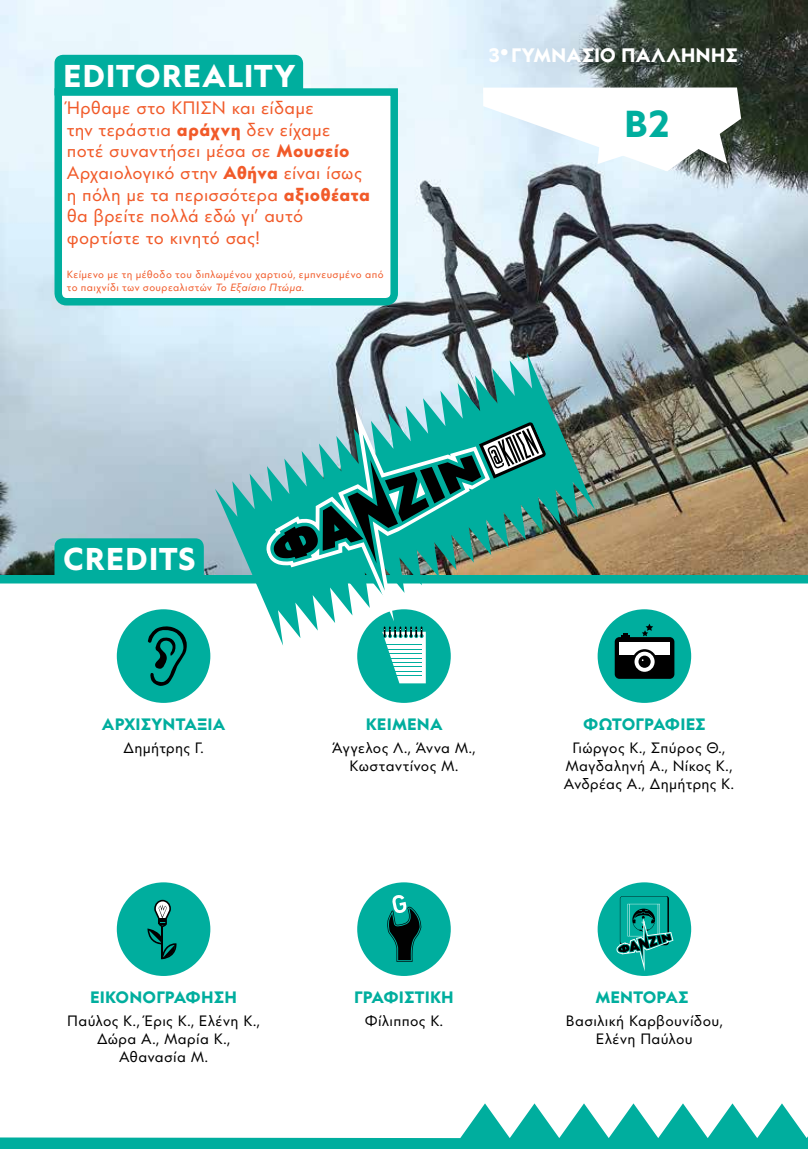
<style>
.page{position:relative;width:808px;height:1149px;background:#fff}
.page>*{position:absolute;margin:0;border:0;box-sizing:border-box;transform-origin:0 0}
.t1{font:700 37.5px "SNFCC Panoptik";color:#00ae9e}
.t2{font:700 31.5px "SNFCC Panoptik";letter-spacing:.025em;color:#fff}
.t3{font:700 19.5px "SNFCC Panoptik";color:#fff}
.t4{font:18px/21.6px "SNFCC Panoptik";letter-spacing:.015em;color:#f15a29}
.t5{font:700 16.5px "SNFCC Panoptik";letter-spacing:.01em;color:#00ae9e}
.t6{font:700 16.5px "SNFCC Panoptik";letter-spacing:-.01em;color:#00ae9e}
.t7{font:15px/18px "SNFCC Panoptik";letter-spacing:.025em;color:#000;text-align:center}
.t8{font:10.5px/12.6px "SNFCC Panoptik";letter-spacing:.04em;color:#f15a29}
.s1{font-weight:700}
.s2{font-style:italic}
</style>
<div class="page">
<svg style="left:0;top:1103px;width:808px;height:45px"></svg>
<img style="left:0;top:0;width:808px;height:574px">
<div style="left:117px;top:609px;width:93px;height:93px;background:#00ae9e;border-radius:50%"></div>
<svg style="left:148px;top:626px;width:39px;height:60px"></svg>
<div style="left:357px;top:609px;width:94px;height:93px;background:#00ae9e;border-radius:50%"></div>
<svg style="left:386px;top:645px;width:40px;height:38px"></svg>
<hr style="left:382px;top:649px;width:40px;height:1px;background:#00ae9e">
<hr style="left:382px;top:653px;width:40px;height:1px;background:#00ae9e">
<hr style="left:382px;top:658px;width:40px;height:1px;background:#00ae9e">
<hr style="left:382px;top:662px;width:40px;height:1px;background:#00ae9e">
<hr style="left:382px;top:666px;width:40px;height:1px;background:#00ae9e">
<hr style="left:382px;top:671px;width:40px;height:1px;background:#00ae9e">
<hr style="left:382px;top:675px;width:40px;height:1px;background:#00ae9e">
<div style="left:598px;top:609px;width:93px;height:93px;background:#00ae9e;border-radius:50%"></div>
<div style="left:615px;top:637px;width:59px;height:41px;background:#000;border-radius:5px"></div>
<div style="left:619px;top:641px;width:51px;height:13px;background:#fff"></div>
<svg style="left:621px;top:633px;width:9px;height:4px"></svg>
<svg style="left:642px;top:623px;width:11px;height:13px"></svg>
<svg style="left:632px;top:649px;width:25px;height:23px"></svg>
<div style="left:117px;top:882px;width:93px;height:93px;background:#00ae9e;border-radius:50%"></div>
<svg style="left:147px;top:899px;width:30px;height:60px"></svg>
<div style="left:357px;top:882px;width:94px;height:93px;background:#00ae9e;border-radius:50%"></div>
<svg style="left:387px;top:895px;width:34px;height:66px"></svg>
<div style="left:598px;top:882px;width:93px;height:93px;background:#00ae9e;border-radius:50%"></div>
<svg style="left:616px;top:896px;width:57px;height:75px"></svg>
<svg style="left:483px;top:87px;width:258px;height:84px"></svg>
<div style="left:54px;top:538px;width:150px;height:41px;background:#00ae9e"></div>
<div style="left:54px;top:55px;width:249px;height:29px;background:#00ae9e"></div>
<svg style="left:51px;top:84px;width:351px;height:225px"></svg>
<svg style="left:215px;top:353px;width:380px;height:292px"></svg>
<svg style="left:266px;top:405px;width:224px;height:216px"></svg>
<svg style="left:274px;top:422px;width:272px;height:141px;background:#38968d"></svg>
<h2 class="t2" style="left:63px;top:56px;width:234px">EDITORΕALITY</h2>
<p class="t4" style="left:67px;top:97px;width:305px">Ήρθαμε στο ΚΠΙΣΝ και είδαμε<br>την τεράστια <span class="s1">αράχνη</span> δεν είχαμε ποτέ συναντήσει μέσα σε <span class="s1">Μουσείο<br></span>Αρχαιολογικό στην <span class="s1">Αθήνα</span> είναι ίσως η πόλη με τα περισσότερα <span class="s1">αξιοθέατα </span>θα βρείτε πολλά εδώ γι’ αυτό φορτίστε το κινητό σας!</p>
<p class="t8" style="left:67px;top:268px;width:318px">Κείμενο με τη μέθοδο του διπλωμένου χαρτιού, εμπνευσμένο από το παιχνίδι των σουρεαλιστών <span class="s2">Το Εξαίσιο Πτώμα.</span></p>
<h3 class="t3" style="left:489px;top:43px;width:250px">3<sup>•</sup> ΓΥΜΝΑΣΙΟ ΠΑΛΛΗΝΗΣ</h3>
<h1 class="t1" style="left:624px;top:100px;width:47px">Β2</h1>
<h2 class="t2" style="left:63px;top:539px;width:134px">CREDITS</h2>
<p class="t5" style="left:102px;top:713px;width:125px">ΑΡΧΙΣΥΝΤΑΞΊΑ</p>
<p class="t7" style="left:123px;top:739px;width:82px">Δημήτρης Γ.</p>
<p class="t5" style="left:366px;top:713px;width:78px">ΚΕΊΜΕΝΑ</p>
<p class="t7" style="left:332px;top:739px;width:145px">Άγγελος Λ., Άννα Μ.,<br>Κωσταντίνος Μ.</p>
<p class="t5" style="left:90px;top:986px;width:148px">ΕΙΚΟΝΟΓΡΆΦΗΣΗ</p>
<p class="t7" style="left:67px;top:1012px;width:194px">Παύλος Κ., Έρις Κ., Ελένη Κ.,<br>Δώρα Α., Μαρία Κ.,<br>Αθανασία Μ.</p>
<p class="t5" style="left:354px;top:986px;width:99px">ΓΡΑΦΙΣΤΙΚΉ</p>
<p class="t7" style="left:365px;top:1012px;width:80px">Φίλιππος Κ.</p>
<p class="t6" style="left:583px;top:713px;width:124px">ΦΩΤΟΓΡΑΦΊ ΕΣ</p>
<p class="t7" style="left:564px;top:739px;width:171px">Γιώργος Κ., Σπύρος Θ.,<br>Μαγδαληνή Α., Νίκος Κ.,<br>Ανδρέας Α., Δημήτρης Κ.</p>
<p class="t5" style="left:595px;top:986px;width:95px">ΜΕΝΤΟΡΑΣ</p>
<p class="t7" style="left:566px;top:1012px;width:158px">Βασιλική Καρβουνίδου,<br>Ελένη Παύλου</p>
</div>
